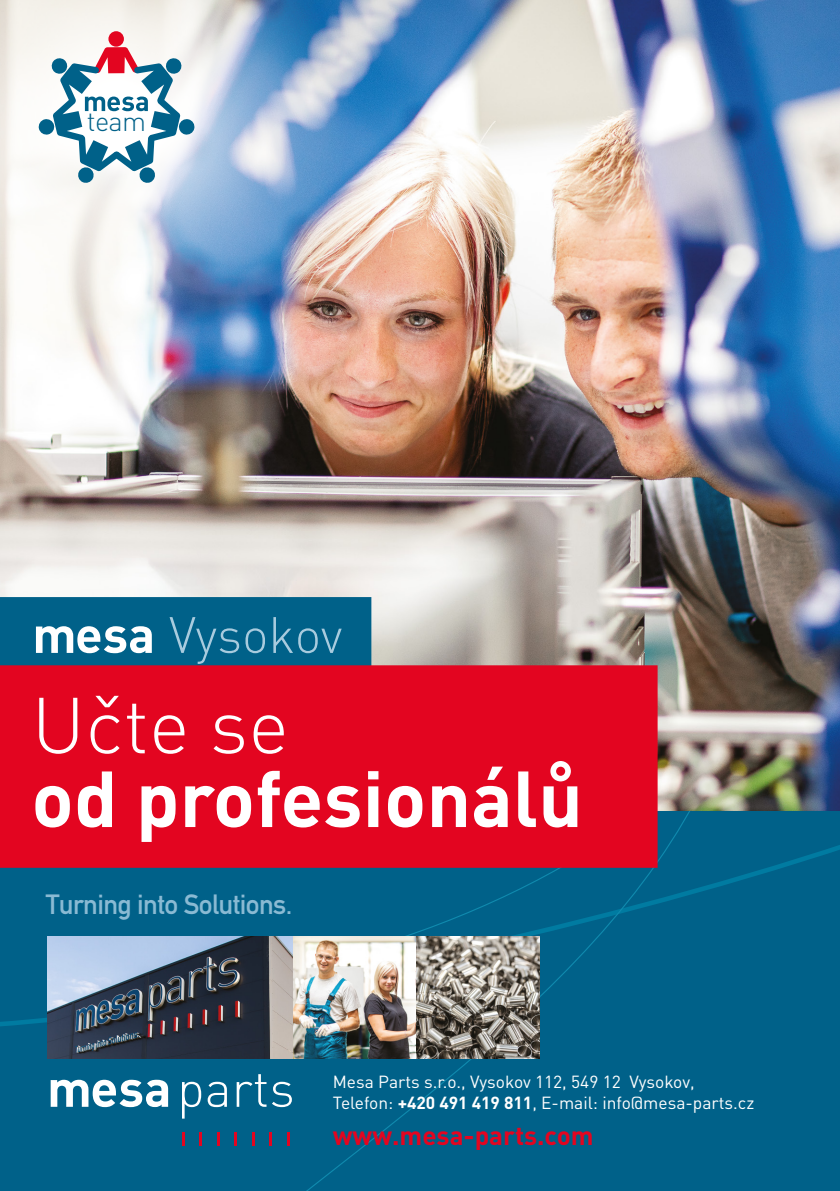
<style>
.page{position:relative;width:840px;height:1191px;background:#fff}
.page>*{position:absolute;margin:0;border:0;box-sizing:border-box;transform-origin:0 0}
.t1{font:700 78px "DIN Pro";color:#fff}
.t2{font:300 78px "DIN Pro";color:#fff}
.t3{font:300 50.4px "DIN Pro";letter-spacing:-.005em;color:#a8cbde}
.t4{font:27.4px "DINCE";letter-spacing:-.02em;color:#8abad3}
.t5{font:300 27.4px "DIN Pro";color:#006189}
.t6{font:700 26px "DIN Pro";color:#e30520}
.t7{font:17.4px/20.8px "DIN Pro";color:#fff}
.s1{font-weight:700}
</style>
<div class="page">
<img style="left:0;top:0;width:839px;height:1191px">
<div style="left:108px;top:31px;width:16px;height:16px;background:#e30520;border-radius:50%"></div>
<svg style="left:38px;top:47px;width:157px;height:137px"></svg>
<h3 class="t5" style="left:87px;top:102px;width:61px">team</h3>
<h2 class="t3" style="left:169px;top:600px;width:175px">Vysokov</h2>
<h1 class="t2" style="left:31px;top:672px;width:259px">Učte se</h1>
<h1 class="t1" style="left:31px;top:746px;width:553px">od profesionálů</h1>
<h3 class="t4" style="left:46px;top:889px;width:248px">Turning into Solutions.</h3>
<p class="t7" style="left:332px;top:1070px;width:423px">Mesa Parts s.r.o., Vysokov 112, 549 12 Vysokov,<br>Telefon: <span class="s1">+420 491 419 811</span>, E-mail: info@mesa-parts.cz</p>
<h3 class="t6" style="left:332px;top:1118px;width:262px">www.mesa-parts.com</h3>
</div>
